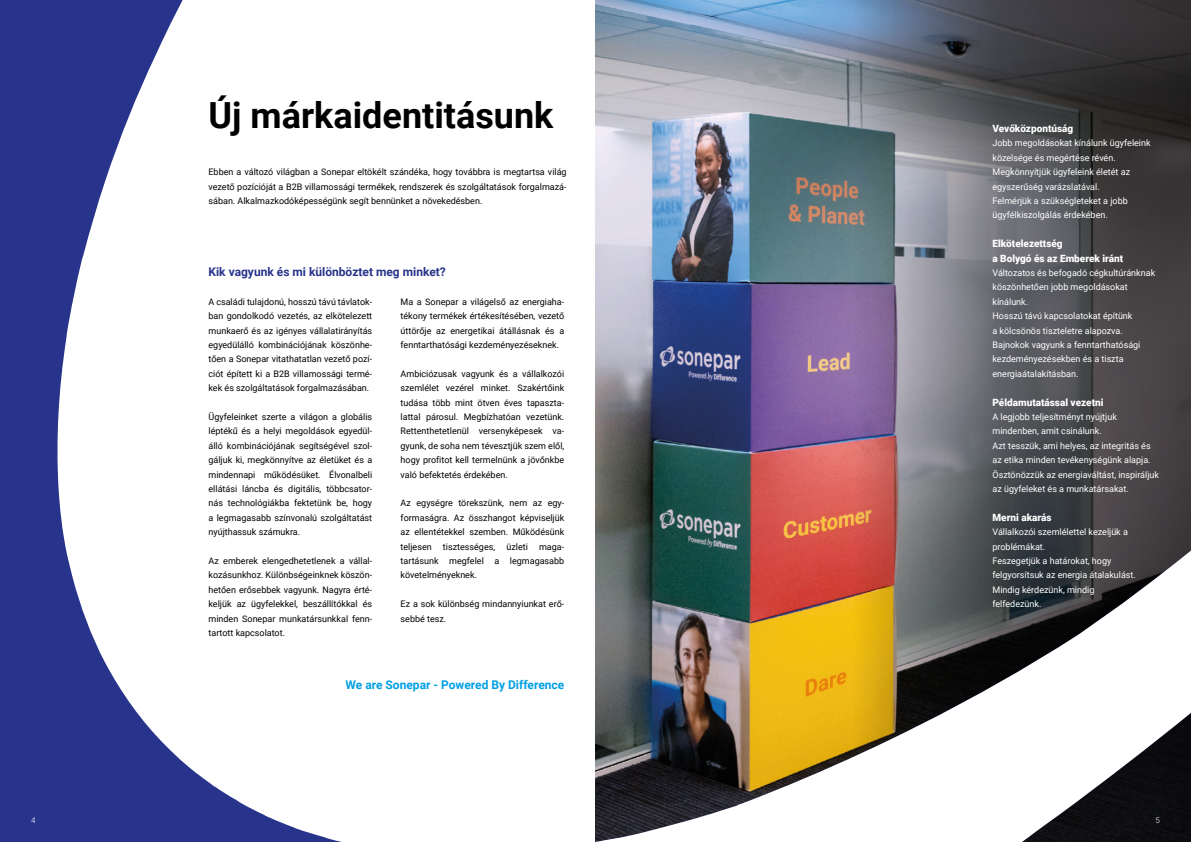
<style>
.page{position:relative;width:1191px;height:842px;background:#fff}
.page>*{position:absolute;margin:0;border:0;box-sizing:border-box;transform-origin:0 0}
.t1{font:700 36px "Roboto";color:#000}
.t2{font:700 12px "Roboto";color:#28348b}
.t3{font:700 12px "Roboto";color:#009fe3}
.t4{font:900 10px/14.4px "Roboto";color:#fff}
.t5{font:9px/14.4px "Roboto";color:#000;text-align:justify}
.t6{font:9px/14.4px "Roboto";color:#fff}
.t7{font:300 8px "Roboto";color:#fff}
</style>
<div class="page">
<svg style="left:0;top:0;width:342px;height:842px"></svg>
<img style="left:595px;top:0;width:596px;height:550px">
<svg style="left:595px;top:550px;width:596px;height:292px"></svg>
<h1 class="t1" style="left:208px;top:90px;width:346px">Új márkaidentitásunk</h1>
<p class="t5" style="left:208px;top:164px;width:360px">Ebben a változó világban a Sonepar eltökélt szándéka, hogy továbbra is megtartsa világ vezető pozícióját a B2B villamossági termékek, rendszerek és szolgáltatások forgalmazá&shy;sában. Alkalmazkodóképességünk segít bennünket a növekedésben.</p>
<h2 class="t2" style="left:208px;top:263px;width:239px">Kik vagyunk és mi különböztet meg minket?</h2>
<p class="t5" style="left:208px;top:294px;width:165px">A családi tulajdonú, hosszú távú távlatok&shy;ban gondolkodó vezetés, az elkötelezett munkaerő és az igényes vállalatirányítás egyedülálló kombinációjának köszönhe&shy;tően a Sonepar vitathatatlan vezető pozí&shy;ciót épített ki a B2B villamossági termé&shy;kek és szolgáltatások forgalmazásában.</p>
<p class="t5" style="left:208px;top:409px;width:165px">Ügyfeleinket szerte a világon a globális léptékű és a helyi megoldások egyedül&shy;álló kombinációjának segítségével szol&shy;gáljuk ki, megkönnyítve az életüket és a mindennapi működésüket. Élvonalbeli ellátási láncba és digitális, többcsator&shy;nás technológiákba fektetünk be, hogy a legmagasabb színvonalú szolgáltatást nyújthassuk számukra.</p>
<p class="t5" style="left:208px;top:553px;width:165px">Az emberek elengedhetetlenek a vállal&shy;kozásunkhoz. Különbségeinknek köszön&shy;hetően erősebbek vagyunk. Nagyra érté&shy;keljük az ügyfelekkel, beszállítókkal és minden Sonepar munkatársunkkal fenn&shy;tartott kapcsolatot.</p>
<p class="t5" style="left:400px;top:294px;width:165px">Ma a Sonepar a világelső az energiaha&shy;tékony termékek értékesítésében, vezető úttörője az energetikai átállásnak és a fenntarthatósági kezdeményezéseknek.</p>
<p class="t5" style="left:400px;top:366px;width:165px">Ambiciózusak vagyunk és a vállalkozói szemlélet vezérel minket. Szakértőink tudása több mint ötven éves tapaszta&shy;lattal párosul. Megbízhatóan vezetünk.<br>Rettenthetetlenül versenyképesek va&shy;gyunk, de soha nem tévesztjük szem elől, hogy profitot kell termelnünk a jövőnkbe való befektetés érdekében.</p>
<p class="t5" style="left:400px;top:496px;width:165px">Az egységre törekszünk, nem az egy&shy;formaságra. Az összhangot képviseljük az ellentétekkel szemben. Működésünk teljesen tisztességes, üzleti maga&shy;tartásunk megfelel a legmagasabb követelményeknek.</p>
<p class="t5" style="left:400px;top:596px;width:165px">Ez a sok különbség mindannyiunkat erő&shy;sebbé tesz.</p>
<h2 class="t3" style="left:345px;top:676px;width:220px">We are Sonepar - Powered By Difference</h2>
<p class="t4" style="left:992px;top:121px;width:82px">Vevőközpontúság</p>
<p class="t6" style="left:992px;top:136px;width:160px">Jobb megoldásokat kínálunk ügyfeleink közelsége és megértése révén.<br>Megkönnyítjük ügyfeleink életét az egyszerűség varázslatával.<br>Felmérjük a szükségleteket a jobb ügyfélkiszolgálás érdekében.</p>
<p class="t4" style="left:992px;top:236px;width:132px">Elkötelezettség<br>a Bolygó és az Emberek iránt</p>
<p class="t6" style="left:992px;top:265px;width:164px">Változatos és befogadó cégkultúránknak köszönhetően jobb megoldásokat kínálunk.<br>Hosszú távú kapcsolatokat építünk<br>a kölcsönös tiszteletre alapozva.<br>Bajnokok vagyunk a fenntarthatósági kezdeményezésekben és a tiszta energiaátalakításban.</p>
<p class="t6" style="left:992px;top:409px;width:168px">A legjobb teljesítményt nyújtjuk mindenben, amit csinálunk.<br>Azt tesszük, ami helyes, az integritás és az etika minden tevékenységünk alapja.<br>Ösztönözzük az energiaváltást, inspiráljuk az ügyfeleket és a munkatársakat.</p>
<p class="t6" style="left:992px;top:524px;width:145px">Vállalkozói szemlélettel kezeljük a problémákat.<br>Feszegetjük a határokat, hogy felgyorsítsuk az energia átalakulást.<br>Mindig kérdezünk, mindig felfedezünk.</p>
<p class="t4" style="left:992px;top:394px;width:112px">Példamutatással vezetni</p>
<p class="t4" style="left:992px;top:510px;width:61px">Merni akarás</p>
<p class="t7" style="left:31px;top:815px;width:6px">4</p>
<p class="t7" style="left:1155px;top:815px;width:6px">5</p>
</div>
